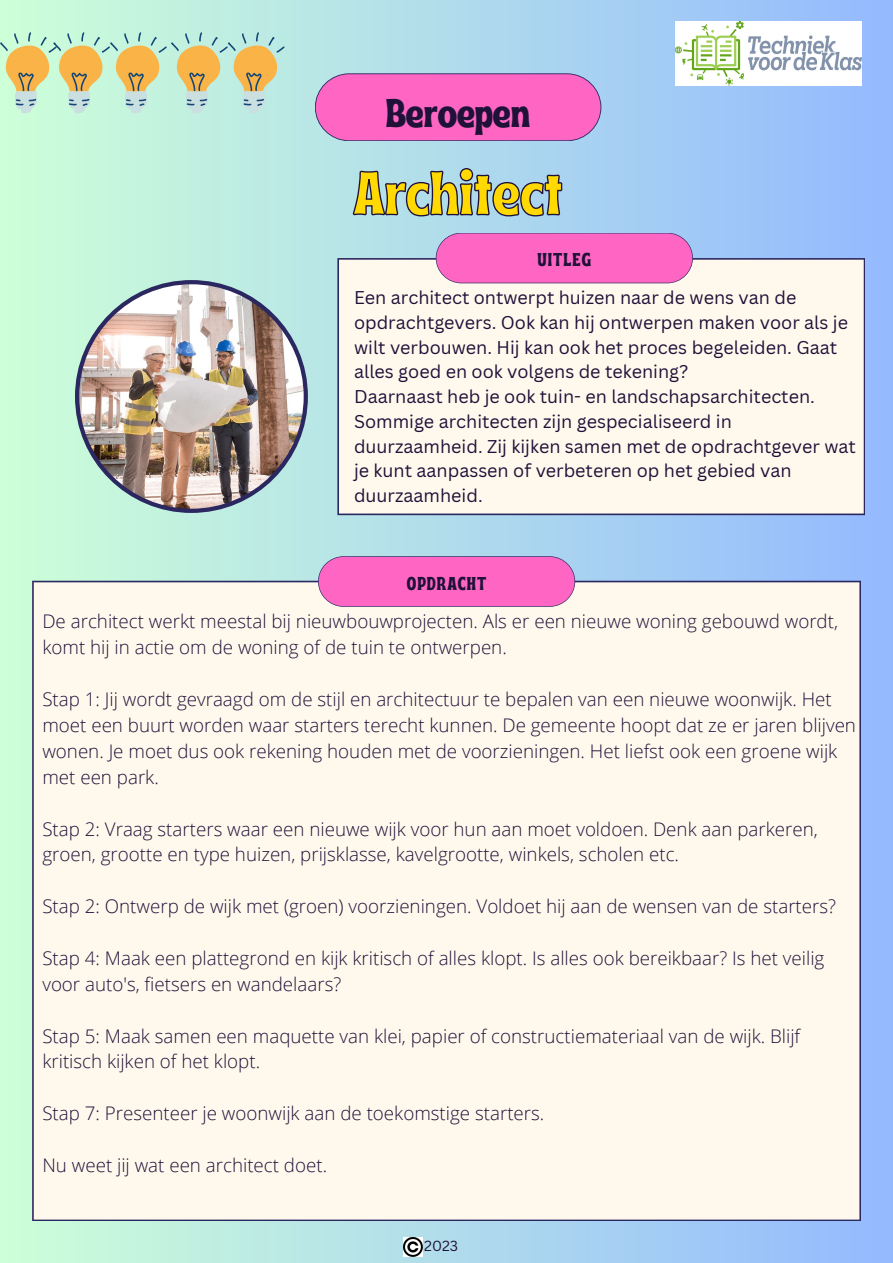
<style>
.page{position:relative;width:893px;height:1263px;background:#fff}
.page>*{position:absolute;margin:0;border:0;box-sizing:border-box;transform-origin:0 0}
.t1{font:61.35px "Ayr Tropika Island Int";color:#ffd900}
.t2{font:39.83px "Ayr Tropika Island Int";color:#201139}
.t3{font:300 18.75px/25.9px "Open Sans";color:#201139}
.t4{font:18.6px "Ayr Tropika Island Int";letter-spacing:.055em;color:#201139}
.t5{font:18px/24.8px "Canva Sans";color:#201139}
.t6{font:14.25px "Canva Sans";color:#201139}
</style>
<div class="page">
<div style="left:0;top:0;width:893px;height:1263px;background:linear-gradient(to right,#cdffd8,#94b9ff)"></div>
<div style="left:337px;top:258px;width:528px;height:257px;background:#fff9ed"></div>
<div style="left:32px;top:581px;width:829px;height:640px;background:#fff9ed"></div>
<svg style="left:318px;top:556px;width:257px;height:51px;background:#f66ac3"></svg>
<svg style="left:315px;top:73px;width:286px;height:68px;background:#f46ac3"></svg>
<img style="left:75px;top:280px;width:233px;height:233px">
<img style="left:675px;top:22px;width:186px;height:64px">
<img style="left:404px;top:1238px;width:19px;height:19px">
<svg style="left:436px;top:233px;width:257px;height:50px;background:#f86ac3"></svg>
<svg style="left:352px;top:167px;width:211px;height:50px;background:#98bace"></svg>
<svg style="left:0;top:32px;width:285px;height:81px;background:#cdd6aa"></svg>
<h4 class="t2" style="left:386px;top:75px;width:146px">Beroepen</h4>
<h1 class="t1" style="left:353px;top:135px;width:211px">Architect</h1>
<h2 class="t4" style="left:537px;top:242px;width:55px">UITLEG</h2>
<h4 class="t5" style="left:354px;top:285px;width:503px">Een architect ontwerpt huizen naar de wens van de opdrachtgevers. Ook kan hij ontwerpen maken voor als je wilt verbouwen. Hij kan ook het proces begeleiden. Gaat alles goed en ook volgens de tekening?<br>Daarnaast heb je ook tuin- en landschapsarchitecten.<br>Sommige architecten zijn gespecialiseerd in duurzaamheid. Zij kijken samen met de opdrachtgever wat je kunt aanpassen of verbeteren op het gebied van duurzaamheid.</h4>
<p class="t4" style="left:407px;top:565px;width:81px">OPDRACHT</p>
<p class="t3" style="left:42px;top:608px;width:797px">De architect werkt meestal bij nieuwbouwprojecten. Als er een nieuwe woning gebouwd wordt, komt hij in actie om de woning of de tuin te ontwerpen.</p>
<h3 class="t3" style="left:42px;top:686px;width:815px">Stap 1: Jij wordt gevraagd om de stijl en architectuur te bepalen van een nieuwe woonwijk. Het moet een buurt worden waar starters terecht kunnen. De gemeente hoopt dat ze er jaren blijven wonen. Je moet dus ook rekening houden met de voorzieningen. Het liefst ook een groene wijk met een park.</h3>
<p class="t3" style="left:42px;top:815px;width:777px">Stap 2: Vraag starters waar een nieuwe wijk voor hun aan moet voldoen. Denk aan parkeren, groen, grootte en type huizen, prijsklasse, kavelgrootte, winkels, scholen etc.</p>
<h5 class="t3" style="left:42px;top:893px;width:795px">Stap 2: Ontwerp de wijk met (groen) voorzieningen. Voldoet hij aan de wensen van de starters?</h5>
<h3 class="t3" style="left:42px;top:945px;width:783px">Stap 4: Maak een plattegrond en kijk kritisch of alles klopt. Is alles ook bereikbaar? Is het veilig voor auto's, fietsers en wandelaars?</h3>
<h4 class="t3" style="left:42px;top:1022px;width:759px">Stap 5: Maak samen een maquette van klei, papier of constructiemateriaal van de wijk. Blijf kritisch kijken of het klopt.</h4>
<h4 class="t3" style="left:42px;top:1100px;width:503px">Stap 7: Presenteer je woonwijk aan de toekomstige starters.</h4>
<h4 class="t3" style="left:42px;top:1152px;width:286px">Nu weet jij wat een architect doet.</h4>
<p class="t6" style="left:424px;top:1236px;width:35px">2023</p>
</div>
